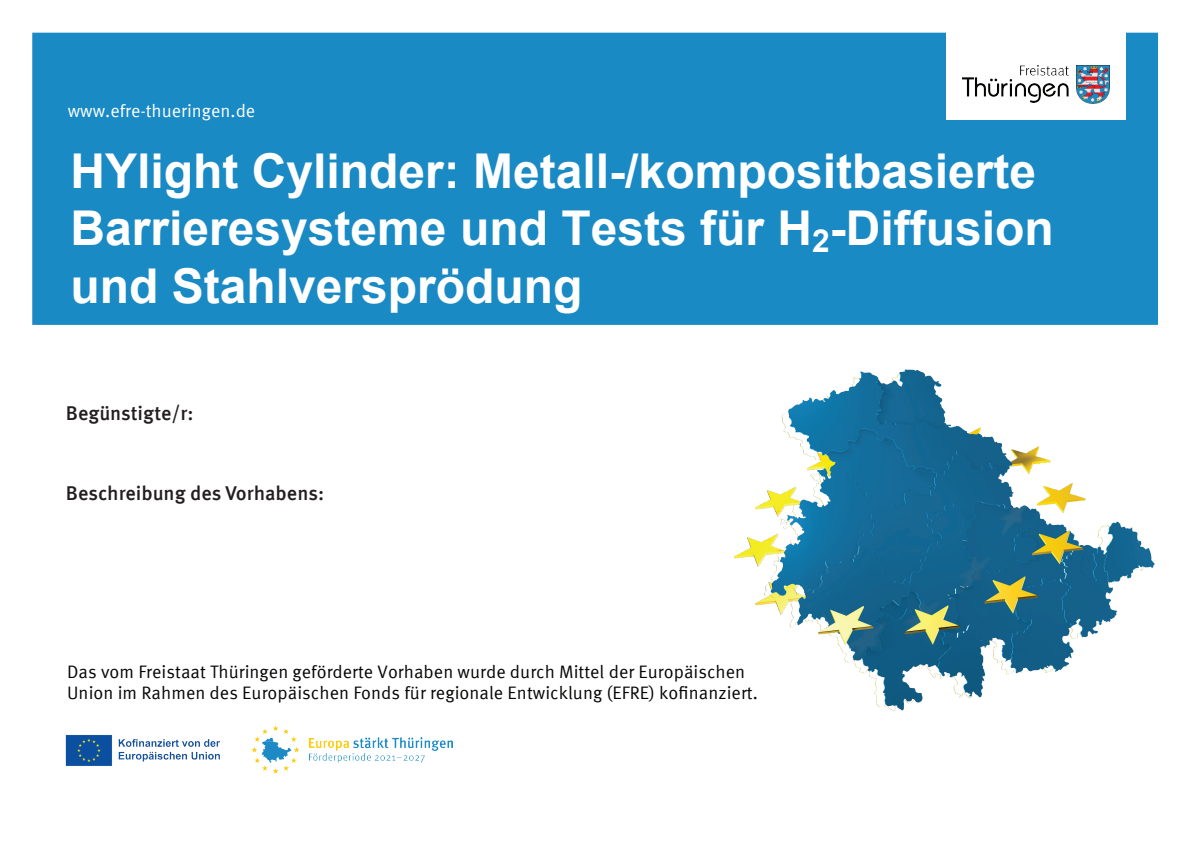
<style>
.page{position:relative;width:1191px;height:842px;background:#fff}
.page>*{position:absolute;margin:0;border:0;box-sizing:border-box;transform-origin:0 0}
.t1{font:700 48px/57.6px "Arial";color:#fff}
.t2{font:500 20px "Meta Pro";color:#231f20}
.t3{font:18px/21.6px "Meta Pro";color:#050504}
.t4{font:18px "Meta Pro";color:#fff}
.s1{font-style:inherit}
</style>
<div class="page">
<img style="left:734px;top:369px;width:421px;height:342px">
<div style="left:32px;top:33px;width:1126px;height:292px;background:#1a8ac5"></div>
<div style="left:946px;top:23px;width:179px;height:97px;background:#fff"></div>
<img style="left:1076px;top:65px;width:33px;height:38px">
<img style="left:963px;top:65px;width:105px;height:37px">
<img style="left:65px;top:735px;width:155px;height:31px">
<img style="left:424px;top:740px;width:28px;height:11px">
<img style="left:310px;top:738px;width:114px;height:25px">
<img style="left:252px;top:726px;width:48px;height:48px">
<p class="t4" style="left:68px;top:97px;width:189px">www.efre-thueringen.de</p>
<h1 class="t1" style="left:70px;top:142px;width:985px">HYlight Cylinder: Metall-/kompositbasierte<br>Barrieresysteme und Tests für <span class="s1">H</span><sub>2</sub>-Diffusion und Stahlversprödung</h1>
<p class="t2" style="left:66px;top:398px;width:129px">Begünstigte/r:</p>
<p class="t2" style="left:66px;top:478px;width:260px">Beschreibung des Vorhabens:</p>
<p class="t3" style="left:67px;top:660px;width:692px">Das vom Freistaat Thüringen geförderte Vorhaben wurde durch Mittel der Europäischen<br>Union im Rahmen des Europäischen Fonds für regionale Entwicklung (EFRE) kofinanziert.</p>
</div>
